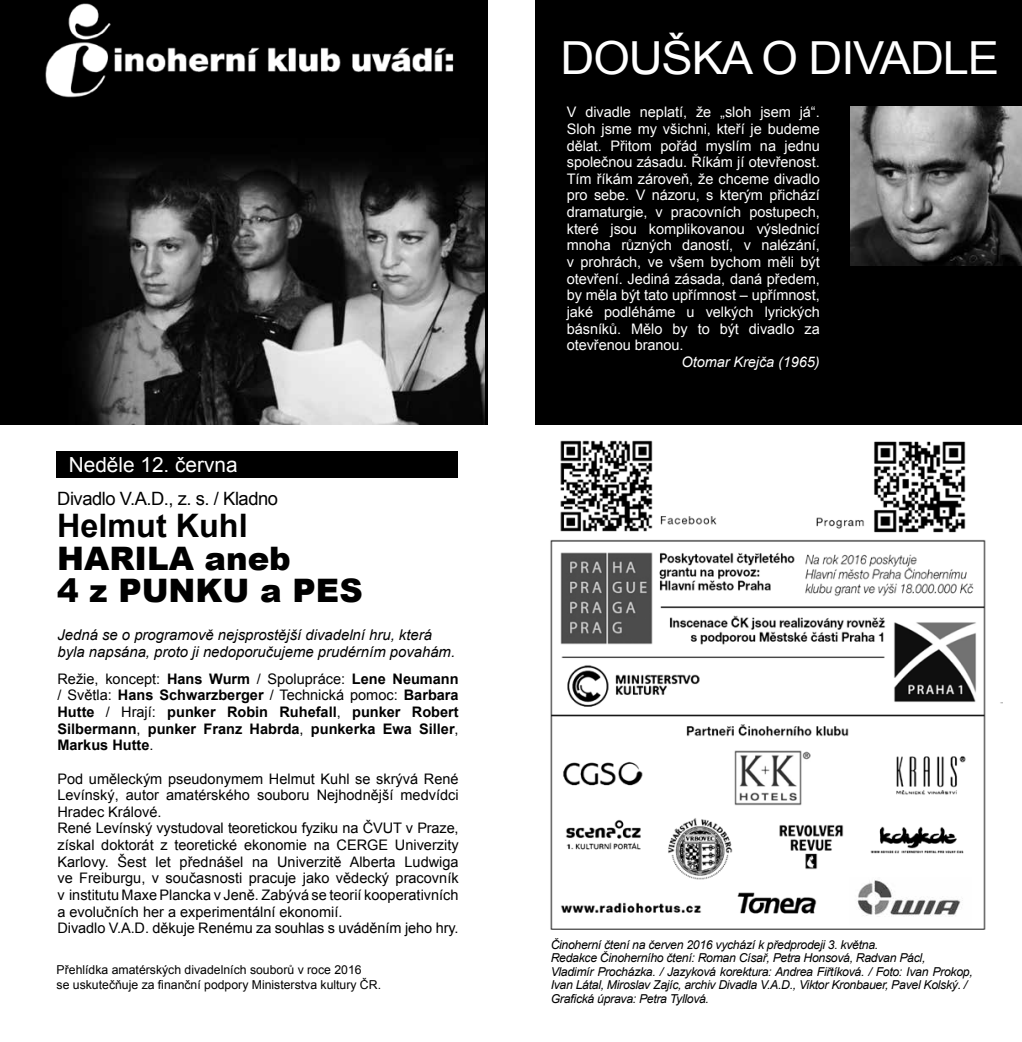
<style>
.page{position:relative;width:1022px;height:1042px;background:#fff}
.page>*{position:absolute;margin:0;border:0;box-sizing:border-box;transform-origin:0 0}
.t1{font:45.5px "Arial";letter-spacing:-.025em;color:#fff}
.t2{font:900 32.38px/32.4px "Arial";color:#000}
.t3{font:700 32.38px "Arial";color:#000}
.t4{font:20.82px "Arial";color:#fff}
.t5{font:18.38px "Arial";letter-spacing:-.025em;color:#000}
.t6{font:italic 14.88px/16.6px "Arial";color:#000}
.t7{font:14.53px/16.6px "Arial";color:#000}
.t8{font:14.53px/16.6px "Arial";letter-spacing:-.005em;color:#fff;text-align:justify}
.t9{font:700 14.53px/16.6px "Arial";color:#000;text-align:justify}
.t10{font:italic 14.53px "Arial";letter-spacing:-.005em;color:#fff}
.t11{font:italic 12.25px/13.7px "Arial";letter-spacing:-.025em;color:#000}
.t12{font:12.25px/15.8px "Arial";color:#000}
.s1{font-weight:400}
</style>
<div class="page">
<div style="left:57px;top:451px;width:401px;height:27px;background:#000"></div>
<div style="left:0;top:0;width:487px;height:424px;background:#000"></div>
<img style="left:45px;top:3px;width:409px;height:95px">
<img style="left:81px;top:162px;width:403px;height:262px">
<div style="left:536px;top:0;width:486px;height:424px;background:#000"></div>
<img style="left:550px;top:707px;width:436px;height:223px">
<img style="left:856px;top:816px;width:119px;height:56px">
<img style="left:550px;top:539px;width:452px;height:168px">
<img style="left:560px;top:440px;width:157px;height:92px">
<img style="left:816px;top:441px;width:150px;height:92px">
<img style="left:560px;top:660px;width:146px;height:49px">
<img style="left:850px;top:878px;width:121px;height:46px">
<div style="left:997px;top:671px;width:15px;height:31px;background:#fff"></div>
<img style="left:850px;top:107px;width:172px;height:158px">
<h3 class="t4" style="left:69px;top:451px;width:170px">Neděle 12. června</h3>
<p class="t5" style="left:57px;top:486px;width:222px">Divadlo V.A.D., z. s. / Kladno</p>
<h2 class="t3" style="left:57px;top:504px;width:192px">Helmut Kuhl</h2>
<h2 class="t2" style="left:57px;top:541px;width:307px">HARILA aneb<br>4 z PUNKU a PES</h2>
<p class="t6" style="left:57px;top:627px;width:399px">Jedná se o programově nejsprostější divadelní hru, která byla napsána, proto ji nedoporučujeme prudérním povahám.</p>
<p class="t9" style="left:57px;top:671px;width:403px"><span class="s1">Režie, koncept:</span> Hans Wurm <span class="s1">/ Spolupráce:</span> Lene Neumann <span class="s1">/ Světla:</span> Hans Schwarzberger <span class="s1">/ Technická pomoc:</span> Barbara Hutte <span class="s1">/ Hrají:</span> punker Robin Ruhefall<span class="s1">,</span> punker Robert Silbermann<span class="s1">,</span> punker Franz Habrda<span class="s1">,</span> punkerka Ewa Siller<span class="s1">, </span>Markus Hutte<span class="s1">.</span></p>
<p class="t7" style="left:57px;top:770px;width:403px">Pod uměleckým pseudonymem Helmut Kuhl se skrývá René Levínský, autor amatérského souboru Nejhodnější medvídci Hradec Králové.<br>René Levínský vystudoval teoretickou fyziku na ČVUT v Praze, získal doktorát z teoretické ekonomie na CERGE Univerzity Karlovy. Šest let přednášel na Univerzitě Alberta Ludwiga ve Freiburgu, v současnosti pracuje jako vědecký pracovník v institutu Maxe Plancka v Jeně. Zabývá se teorií kooperativních a evolučních her a experimentální ekonomií.<br>Divadlo V.A.D. děkuje Renému za souhlas s uváděním jeho hry.</p>
<p class="t12" style="left:57px;top:961px;width:326px">Přehlídka amatérských divadelních souborů v roce 2016<br>se uskutečňuje za finanční podpory Ministerstva kultury ČR.</p>
<h1 class="t1" style="left:561px;top:28px;width:440px">DOUŠKA O DIVADLE</h1>
<p class="t8" style="left:567px;top:104px;width:254px">V divadle neplatí, že „sloh jsem já“.<br>Sloh jsme my všichni, kteří je budeme dělat. Přitom pořád myslím na jednu společnou zásadu. Říkám jí otevřenost.<br>Tím říkám zároveň, že chceme divadlo pro sebe. V názoru, s kterým přichází dramaturgie, v pracovních postupech, které jsou komplikovanou výslednicí mnoha různých daností, v nalézání, v prohrách, ve všem bychom měli být otevření. Jediná zásada, daná předem, by měla být tato upřímnost – upřímnost, jaké podléháme u velkých lyrických básníků. Mělo by to být divadlo za otevřenou branou.</p>
<p class="t10" style="left:681px;top:352px;width:140px">Otomar Krejča (1965)</p>
<p class="t11" style="left:551px;top:938px;width:424px">Činoherní čtení na červen 2016 vychází k předprodeji 3. května.<br>Redakce Činoherního čtení: Roman Císař, Petra Honsová, Radvan Pácl,<br>Vladimír Procházka. / Jazyková korektura: Andrea Fiřtíková. / Foto: Ivan Prokop, Ivan Látal, Miroslav Zajíc, archiv Divadla V.A.D., Viktor Kronbauer, Pavel Kolský. / Grafická úprava: Petra Tyllová.</p>
</div>
